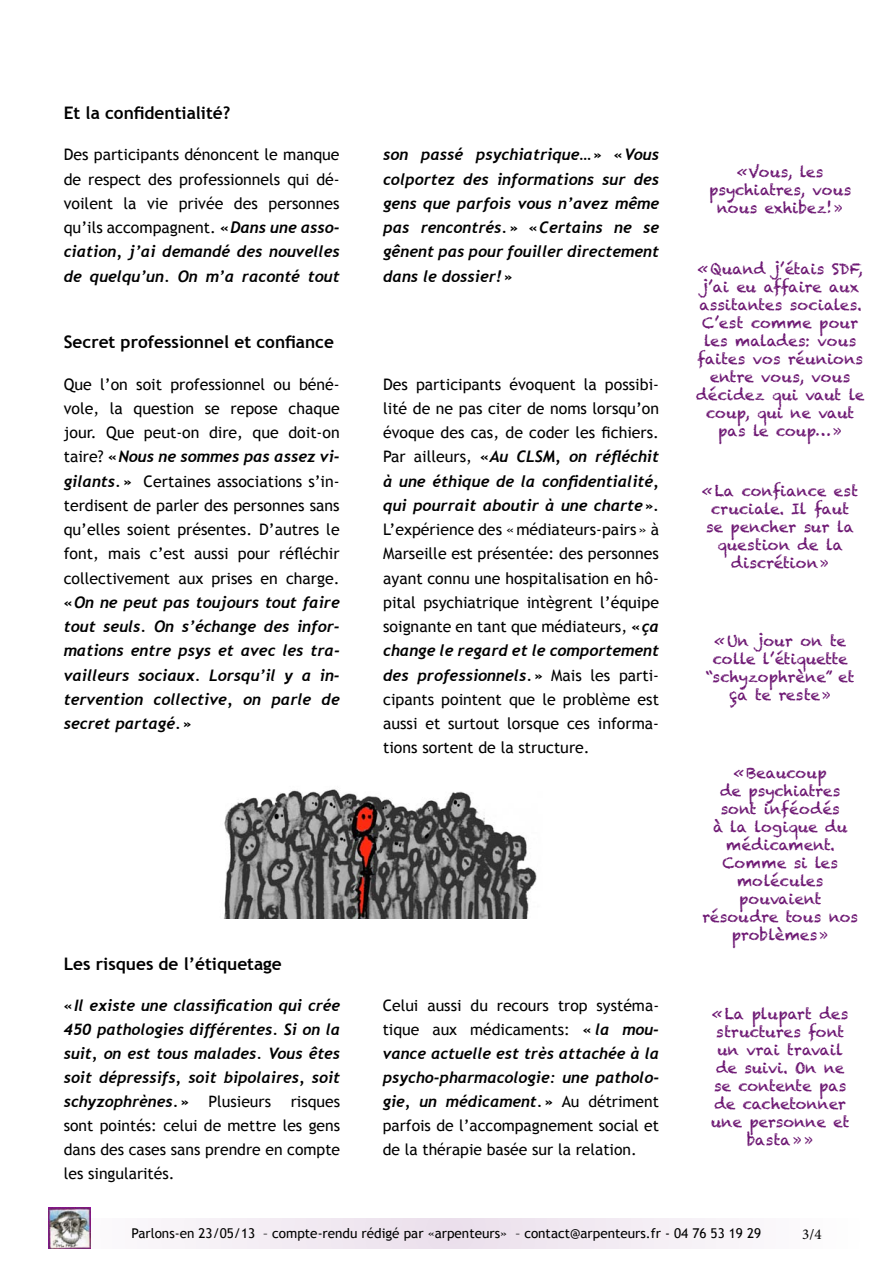
<style>
.page{position:relative;width:893px;height:1263px;background:#fff}
.page>*{position:absolute;margin:0;border:0;box-sizing:border-box;transform-origin:0 0}
.t1{font:700 17.25px "Trebuchet MS";color:#000}
.t2{font:15.9px/24.3px "Trebuchet MS";color:#000;text-align:justify}
.t3{font:italic 700 15.9px/24.3px "Trebuchet";color:#000;text-align:justify}
.t4{font:italic 700 15.75px/24px "Trebuchet";color:#000;text-align:justify}
.t5{font:15.75px/24px "Trebuchet MS";color:#000}
.t6{font:15px/18px "Chalkduster";color:#6c1672;text-align:center}
.t7{font:15px "Minion Pro";color:#000}
.t8{font:13.5px "Trebuchet MS";color:#000}
.s1{font-family:"Trebuchet";font-weight:700;font-style:italic}
.s2{font-family:"Trebuchet MS";font-weight:400;font-style:normal}
</style>
<div class="page">
<img style="left:48px;top:1207px;width:43px;height:11px">
<svg style="left:48px;top:1218px;width:692px;height:30px;fill:#f2eaf2"></svg>
<img style="left:224px;top:789px;width:313px;height:129px">
<p class="t1" style="left:64px;top:102px;width:168px">Et la confidentialité?</p>
<p class="t2" style="left:64px;top:143px;width:277px">Des participants dénoncent le manque de respect des professionnels qui dé&shy;voilent la vie privée des personnes qu’ils accompagnent. <span class="s1">«Dans une asso-</span></p>
<p class="t3" style="left:64px;top:240px;width:278px">ciation, j’ai demandé des nouvelles de quelqu’un. On m’a raconté tout</p>
<p class="t1" style="left:64px;top:331px;width:272px">Secret professionnel et confiance</p>
<p class="t2" style="left:64px;top:372px;width:277px">Que l’on soit professionnel ou béné&shy;vole, la question se repose chaque jour. Que peut-on dire, que doit-on</p>
<p class="t3" style="left:64px;top:445px;width:277px"><span class="s2">taire?</span> «Nous ne sommes pas assez vi-</p>
<p class="t2" style="left:64px;top:469px;width:277px"><span class="s1">gilants.»</span> Certaines associations s’in&shy;terdisent de parler des personnes sans qu’elles soient présentes. D’autres le font, mais c’est aussi pour réfléchir collectivement aux prises en charge.</p>
<p class="t3" style="left:64px;top:590px;width:278px">«On ne peut pas toujours tout faire tout seuls. On s’échange des infor&shy;mations entre psys et avec les tra&shy;vailleurs sociaux. Lorsqu’il y a in&shy;tervention collective, on parle de secret partagé.»</p>
<p class="t1" style="left:64px;top:953px;width:220px">Les risques de l’étiquetage</p>
<p class="t4" style="left:64px;top:993px;width:278px">« Il existe une classification qui crée 450 pathologies différentes. Si on la suit, on est tous malades. Vous êtes soit dépressifs, soit bipolaires, soit schyzophrènes.»</p>
<p class="t5" style="left:208px;top:1089px;width:64px">Plusieurs</p>
<p class="t5" style="left:64px;top:1089px;width:278px;text-align:justify;text-indent:227px">risques sont pointés: celui de mettre les gens dans des cases sans prendre en compte les singularités.</p>
<p class="t3" style="left:383px;top:143px;width:278px">son passé psychiatrique…» «Vous colportez des informations sur des gens que parfois vous n’avez même pas rencontrés.» «Certains ne se gênent pas pour fouiller directement dans le dossier!»</p>
<p class="t2" style="left:383px;top:372px;width:277px">Des participants évoquent la possibi&shy;lité de ne pas citer de noms lorsqu’on évoque des cas, de coder les fichiers.</p>
<p class="t3" style="left:383px;top:445px;width:278px"><span class="s2">Par ailleurs,</span> « Au CLSM, on réfléchit à une éthique de la confidentialité, qui pourrait aboutir à une charte».</p>
<p class="t2" style="left:383px;top:518px;width:277px">L’expérience des «médiateurs-pairs» à Marseille est présentée: des personnes ayant connu une hospitalisation en hô&shy;pital psychiatrique intègrent l’équipe soignante en tant que médiateurs, <span class="s1">«ça</span></p>
<p class="t3" style="left:383px;top:639px;width:277px">change le regard et le comportement des professionnels.» <span class="s2">Mais les parti-</span></p>
<p class="t2" style="left:383px;top:687px;width:277px">cipants pointent que le problème est aussi et surtout lorsque ces informa&shy;tions sortent de la structure.</p>
<p class="t5" style="left:383px;top:993px;width:278px">Celui aussi du recours trop systéma&shy;tique aux médicaments: <span class="s1">« la mou-</span></p>
<p class="t4" style="left:383px;top:1041px;width:278px">vance actuelle est très attachée à la psycho-pharmacologie: une patholo&shy;gie, un médicament.» <span class="s2">Au détriment</span></p>
<p class="t5" style="left:383px;top:1113px;width:278px">parfois de l’accompagnement social et de la thérapie basée sur la relation.</p>
<p class="t6" style="left:709px;top:163px;width:144px">«Vous, les psychiatres, vous nous exhibez!»</p>
<p class="t6" style="left:696px;top:259px;width:170px">«Quand j’étais SDF, j’ai eu affaire aux assitantes sociales.<br>C’est comme pour les malades: vous faites vos réunions entre vous, vous décidez qui vaut le coup, qui ne vaut pas le coup…»</p>
<p class="t6" style="left:702px;top:482px;width:158px">« La confiance est cruciale. Il faut se pencher sur la question de la discrétion»</p>
<p class="t6" style="left:706px;top:632px;width:150px">«Un jour on te colle l’étiquette “schyzophrène” et ça te reste»</p>
<p class="t6" style="left:702px;top:764px;width:157px">«Beaucoup<br>de psychiatres sont inféodés<br>à la logique du médicament.<br>Comme si les molécules pouvaient résoudre tous nos problèmes»</p>
<p class="t6" style="left:711px;top:1004px;width:140px">«La plupart des structures font un vrai travail de suivi. On ne se contente pas de cachetonner une personne et basta»»</p>
<p class="t8" style="left:131px;top:1225px;width:631px">Parlons-en 23/05/13 – compte-rendu rédigé par «arpenteurs» – contact@arpenteurs.fr - 04 76 53 19 29</p>
<p class="t7" style="left:802px;top:1224px;width:21px">3/4</p>
</div>
